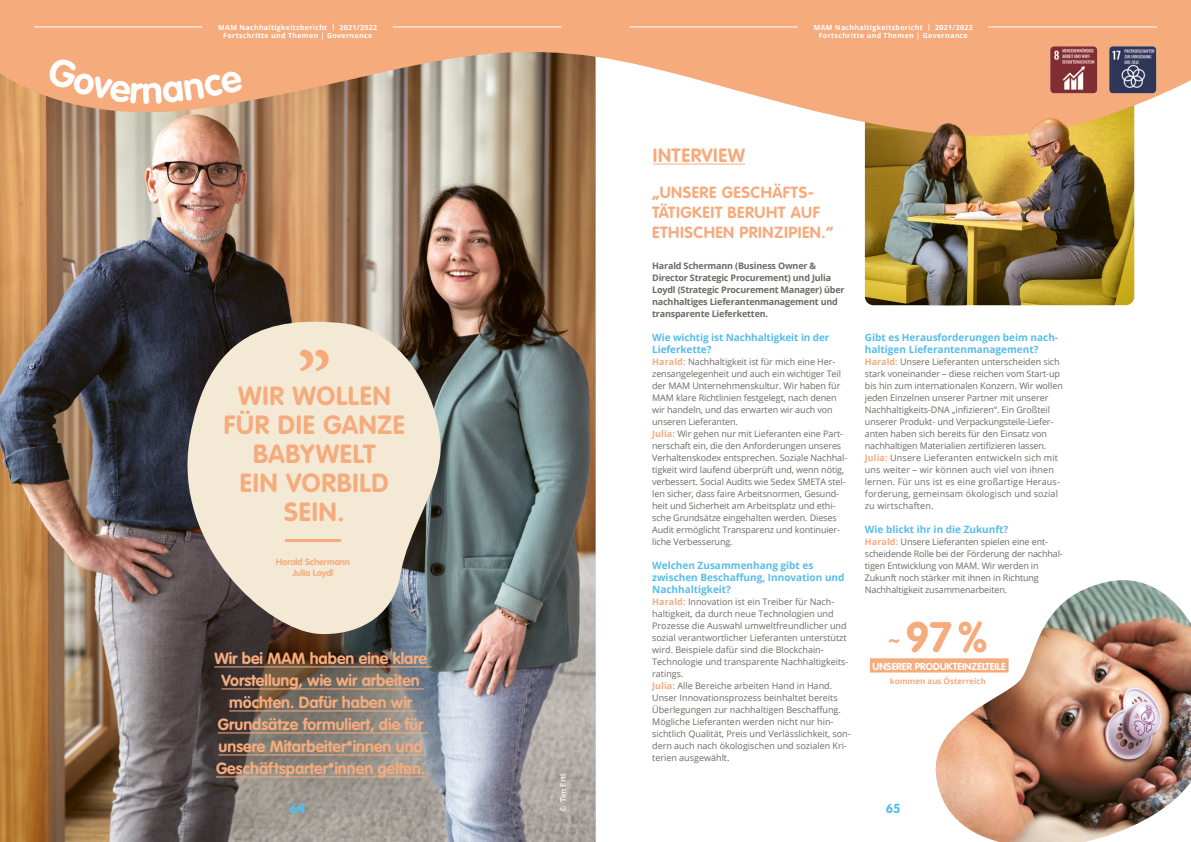
<style>
.page{position:relative;width:1191px;height:842px;background:#fff}
.page>*{position:absolute;margin:0;border:0;box-sizing:border-box;transform-origin:0 0}
.t1{font:700 42px "VAG Rounded LTCYR";color:#f6ab7d}
.t2{font:700 26px/29px "VAG Rounded LTCYR";letter-spacing:.03em;color:#f6ab7d;text-align:center}
.t3{font:700 19px "VAG Rounded LTCYR";letter-spacing:.03em;color:#f6ab7d}
.t4{font:700 16px/22px "VAG Rounded LTCYR";color:#f6ab7d;text-align:center}
.t5{font:700 16px/20px "VAG Rounded LTCYR";letter-spacing:.03em;color:#f6ab7d}
.t6{font:700 13px "VAG Rounded LTCYR";color:#55bdeb}
.t7{font:700 10px/12px "Open Sans";color:#55bdeb}
.t8{font:700 10px "VAG Rounded LTCYR";color:#fff}
.t9{font:9px/12px "Open Sans";letter-spacing:-.01em;color:#6d6a63}
.t10{font:700 9px/12px "Open Sans";letter-spacing:-.02em;color:#6d6a63}
.t11{font:700 9px/11px "VAG Rounded LTCYR";color:#f6ab7d;text-align:center}
.t12{font:700 8px "Open Sans";color:#f6ab7d}
.t13{font:600 7.5px "Open Sans";color:#fff}
.t14{font:700 7px/8.4px "Open Sans";letter-spacing:.05em;color:#fff;text-align:center}
.s1{font-weight:700;color:#f6ab7d}
.s2{font-size:20px}
</style>
<div class="page">
<img style="left:0;top:172px;width:595px;height:670px">
<img style="left:865px;top:172px;width:269px;height:133px">
<img style="left:922px;top:580px;width:269px;height:262px">
<svg style="left:0;top:0;width:1191px;height:172px;background:#dfaf8b"></svg>
<img style="left:1109px;top:46px;width:47px;height:47px">
<img style="left:1050px;top:46px;width:47px;height:47px">
<hr style="left:629px;top:27px;width:168px;height:1px;background:#fff">
<hr style="left:988px;top:27px;width:169px;height:1px;background:#fff">
<hr style="left:393px;top:27px;width:168px;height:1px;background:#fff">
<hr style="left:34px;top:27px;width:168px;height:1px;background:#fff">
<svg style="left:154px;top:528px;width:306px;height:273px;background:#6d6662"></svg>
<svg style="left:172px;top:316px;width:271px;height:320px;background:#bfb7a9"></svg>
<svg style="left:300px;top:350px;width:29px;height:21px"></svg>
<hr style="left:286px;top:539px;width:54px;height:3px;background:#f6ab7d">
<hr style="left:214px;top:666px;width:217px;height:1px;background:#f6ab7d">
<hr style="left:222px;top:688px;width:202px;height:1px;background:#f6ab7d">
<hr style="left:229px;top:710px;width:187px;height:1px;background:#f6ab7d">
<hr style="left:218px;top:732px;width:210px;height:1px;background:#f6ab7d">
<hr style="left:219px;top:754px;width:208px;height:1px;background:#f6ab7d">
<hr style="left:216px;top:776px;width:209px;height:1px;background:#f6ab7d">
<div style="left:870px;top:658px;width:138px;height:14px;background:#f6ab7d"></div>
<hr style="left:653px;top:164px;width:92px;height:1px;background:#f6ab7d">
<div style="left:46px;top:56px;width:197px;height:48px;background:#f6ab7d"></div>
<p class="t14" style="left:218px;top:23px;width:160px">MAM Nachhaltigkeitsbericht | 2021/2022<br>Fortschritte und Themen | Governance</p>
<h2 class="t2" style="left:224px;top:382px;width:182px">WIR WOLLEN<br>FÜR DIE GANZE<br>BABYWELT<br>EIN VORBILD<br>SEIN.</h2>
<p class="t11" style="left:276px;top:556px;width:76px">Harald Schermann<br>Julia Loydl</p>
<h3 class="t4" style="left:214px;top:647px;width:214px">Wir bei MAM haben eine klare<br>Vorstellung, wie wir arbeiten möchten. Dafür haben wir<br>Grundsätze formuliert, die für unsere Mitarbeiter*innen und<br>Geschäftsparter*innen gelten.</h3>
<h3 class="t6" style="left:290px;top:800px;width:16px">64</h3>
<p class="t13" style="left:558px;top:812px;width:40px;rotate:-90deg">© Tim Ertl</p>
<h3 class="t3" style="left:653px;top:143px;width:94px">INTERVIEW</h3>
<p class="t14" style="left:813px;top:23px;width:160px">MAM Nachhaltigkeitsbericht | 2021/2022<br>Fortschritte und Themen | Governance</p>
<h3 class="t5" style="left:652px;top:183px;width:182px">„UNSERE GESCHÄFTS-<br>TÄTIGKEIT BERUHT AUF<br>ETHISCHEN PRINZIPIEN.“</h3>
<p class="t10" style="left:652px;top:260px;width:194px">Harald Schermann (Business Owner &amp; Director Strategic Procurement) und Julia Loydl (Strategic Procurement Manager) über nachhaltiges Lieferantenmanagement und transparente Lieferketten.</p>
<p class="t7" style="left:652px;top:331px;width:179px">Wie wichtig ist Nachhaltigkeit in der<br>Lieferkette?</p>
<p class="t9" style="left:652px;top:356px;width:196px"><span class="s1">Harald:</span> Nachhaltigkeit ist für mich eine Her&shy;zensangelegenheit und auch ein wichtiger Teil der MAM Unternehmenskultur. Wir haben für MAM klare Richtlinien festgelegt, nach denen wir handeln, und das erwarten wir auch von unseren Lieferanten.<br><span class="s1">Julia:</span> Wir gehen nur mit Lieferanten eine Part&shy;nerschaft ein, die den Anforderungen unseres Verhaltenskodex entsprechen. Soziale Nachhal&shy;tigkeit wird laufend überprüft und, wenn nötig, verbessert. Social Audits wie Sedex SMETA stel&shy;len sicher, dass faire Arbeitsnormen, Gesund&shy;heit und Sicherheit am Arbeitsplatz und ethi&shy;sche Grundsätze eingehalten werden. Dieses Audit ermöglicht Transparenz und kontinuier&shy;liche Verbesserung.</p>
<p class="t7" style="left:652px;top:559px;width:194px">Welchen Zusammenhang gibt es -zwischen Beschaffung, Innovation und<br>Nachhaltigkeit?</p>
<p class="t9" style="left:652px;top:596px;width:200px"><span class="s1">Harald:</span> Innovation ist ein Treiber für Nach&shy;haltigkeit, da durch neue Technologien und Prozesse die Auswahl umweltfreundlicher und sozial verantwortlicher Lieferanten unterstützt wird. Beispiele dafür sind die Blockchain-Technologie und transparente Nachhaltigkeits&shy;ratings.<br><span class="s1">Julia:</span> Alle Bereiche arbeiten Hand in Hand.<br>Unser Innovationsprozess beinhaltet bereits Überlegungen zur nachhaltigen Beschaffung.<br>Mögliche Lieferanten werden nicht nur hin&shy;sichtlich Qualität, Preis und Verlässlichkeit, son&shy;dern auch nach ökologischen und sozialen Kri&shy;terien ausgewählt.</p>
<p class="t7" style="left:865px;top:331px;width:195px">Gibt es Herausforderungen beim nach&shy;haltigen Lieferantenmanagement?</p>
<p class="t9" style="left:865px;top:356px;width:199px"><span class="s1">Harald:</span> Unsere Lieferanten unterscheiden sich stark voneinander – diese reichen vom Start-up bis hin zum internationalen Konzern. Wir wollen jeden Einzelnen unserer Partner mit unserer Nachhaltigkeits-DNA „infizieren“. Ein Großteil unserer Produkt- und Verpackungsteile-Liefer&shy;anten haben sich bereits für den Einsatz von nachhaltigen Materialien zertifizieren lassen.<br><span class="s1">Julia:</span> Unsere Lieferanten entwickeln sich mit uns weiter – wir können auch viel von ihnen lernen. Für uns ist es eine großartige Heraus&shy;forderung, gemeinsam ökologisch und sozial zu wirtschaften.</p>
<p class="t7" style="left:865px;top:523px;width:145px">Wie blickt ihr in die Zukunft?</p>
<p class="t9" style="left:865px;top:536px;width:199px"><span class="s1">Harald:</span> Unsere Lieferanten spielen eine ent&shy;scheidende Rolle bei der Förderung der nachhal&shy;tigen Entwicklung von MAM. Wir werden in Zukunft noch stärker mit ihnen in Richtung Nachhaltigkeit zusammenarbeiten.</p>
<h1 class="t1" style="left:888px;top:610px;width:101px"><span class="s2">~</span> 97%</h1>
<p class="t8" style="left:872px;top:660px;width:135px">UNSERER PRODUKTEINZELTEILE</p>
<p class="t12" style="left:889px;top:676px;width:98px">kommen aus Österreich</p>
<h3 class="t6" style="left:885px;top:800px;width:16px">65</h3>
</div>
